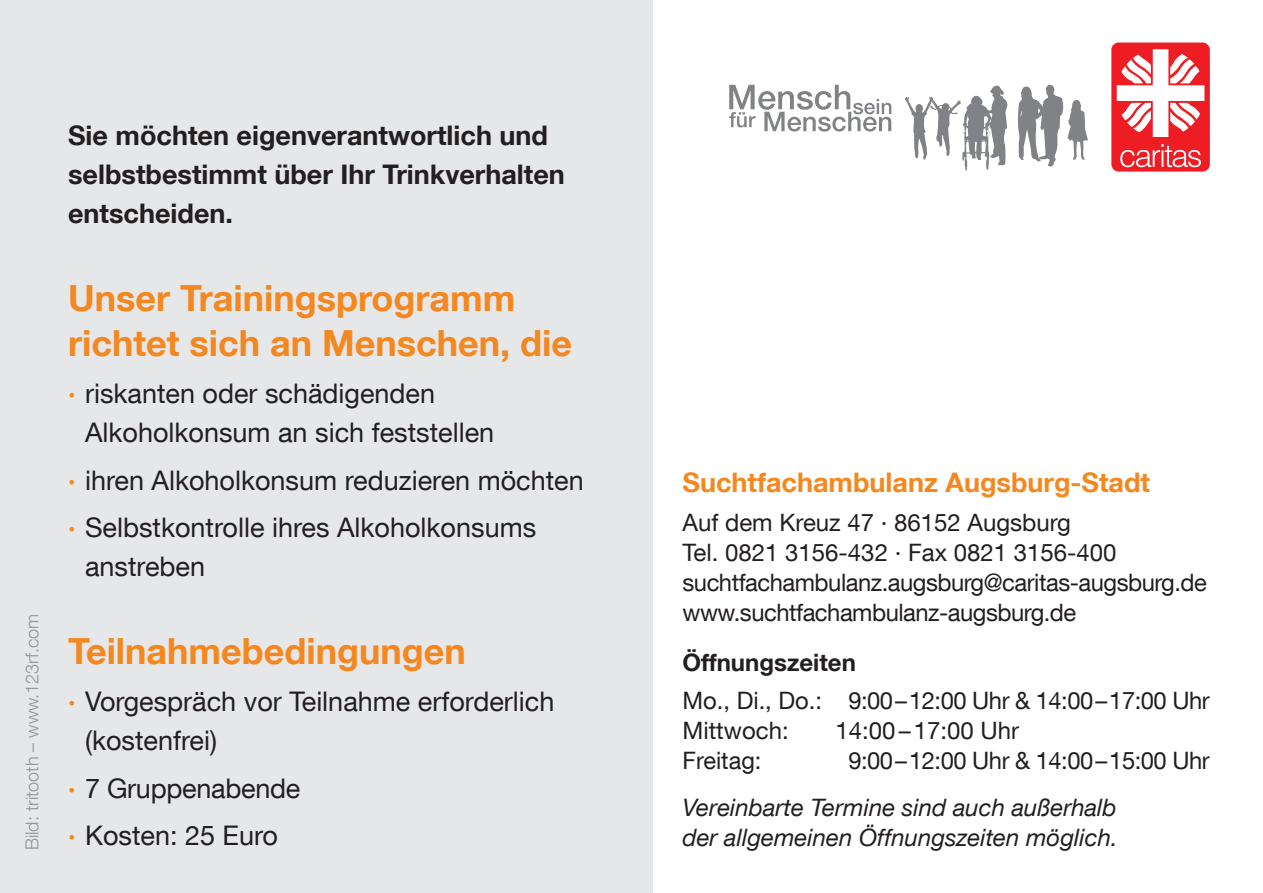
<style>
.page{position:relative;width:1263px;height:893px;background:#fff}
.page>*{position:absolute;margin:0;border:0;box-sizing:border-box;transform-origin:0 0}
.t1{font:700 36px/45px "Helvetica Neue LT Com";color:#f5871f}
.t2{font:27px/39px "Helvetica Neue LT Com";color:#231f20}
.t3{font:700 27px/39px "Helvetica Neue LT Com";color:#231f20}
.t4{font:700 27px "Helvetica Neue LT Com";color:#f5871f}
.t5{font:24px/30px "Helvetica Neue LT Com";letter-spacing:-.02em;color:#231f20}
.t6{font:italic 24px/30px "Helvetica Neue LT Com";color:#231f20}
.t7{font:24px "Helvetica Neue LT Com";color:#231f20}
.t8{font:700 24px "Helvetica Neue LT Com";color:#231f20}
.t9{font:300 18px "Helvetica Neue LT Com";color:#939598}
.s1{font-weight:700;color:#f5871f}
</style>
<div class="page">
<div style="left:0;top:0;width:653px;height:893px;background:#e6e7e9"></div>
<svg style="left:729px;top:85px;width:162px;height:47px"></svg>
<svg style="left:1018px;top:85px;width:70px;height:81px"></svg>
<svg style="left:1111px;top:43px;width:99px;height:129px"></svg>
<svg style="left:905px;top:86px;width:103px;height:85px"></svg>
<p class="t9" style="left:21px;top:850px;width:238px;rotate:-90deg">Bild: tritooth – www.123rf.com</p>
<p class="t3" style="left:68px;top:115px;width:498px">Sie möchten eigenverantwortlich und selbstbestimmt über Ihr Trinkverhalten entscheiden.</p>
<h1 class="t1" style="left:68px;top:274px;width:505px">Unser Trainingsprogramm richtet sich an Menschen, die</h1>
<p class="t2" style="left:85px;top:373px;width:411px;text-indent:-17px"><span class="s1">·</span> riskanten oder schädigenden<br>Alkoholkonsum an sich feststellen</p>
<p class="t2" style="left:68px;top:456px;width:517px;line-height:47.4px"><span class="s1">·</span> ihren Alkoholkonsum reduzieren möchten <span class="s1">·</span> Selbstkontrolle ihres Alkoholkonsums</p>
<p class="t2" style="left:85px;top:546px;width:122px">anstreben</p>
<h1 class="t1" style="left:68px;top:627px;width:399px">Teilnahmebedingungen</h1>
<p class="t2" style="left:85px;top:681px;width:471px;text-indent:-17px"><span class="s1">·</span> Vorgespräch vor Teilnahme erforderlich (kostenfrei)</p>
<p class="t2" style="left:68px;top:768px;width:234px"><span class="s1">·</span> 7 Gruppenabende</p>
<p class="t2" style="left:68px;top:815px;width:212px"><span class="s1">·</span> Kosten: 25 Euro</p>
<p class="t4" style="left:682px;top:465px;width:469px">Suchtfachambulanz Augsburg-Stadt</p>
<p class="t5" style="left:682px;top:507px;width:526px">Auf dem Kreuz 47 · 86152 Augsburg<br>Tel. 0821 3156-432 · Fax 0821 3156-400 suchtfachambulanz.augsburg@caritas-augsburg.de www.suchtfachambulanz-augsburg.de</p>
<p class="t8" style="left:682px;top:647px;width:175px">Öffnungszeiten</p>
<p class="t5" style="left:682px;top:685px;width:529px">Mo., Di., Do.: 9:00–12:00 Uhr &amp; 14:00–17:00 Uhr<br>Mittwoch:</p>
<p class="t7" style="left:836px;top:716px;width:185px">14:00–17:00 Uhr</p>
<p class="t7" style="left:682px;top:746px;width:80px">Freitag:</p>
<p class="t5" style="left:848px;top:745px;width:363px">9:00–12:00 Uhr &amp; 14:00–15:00 Uhr</p>
<p class="t6" style="left:682px;top:792px;width:437px">Vereinbarte Termine sind auch außerhalb der allgemeinen Öffnungszeiten möglich.</p>
</div>
